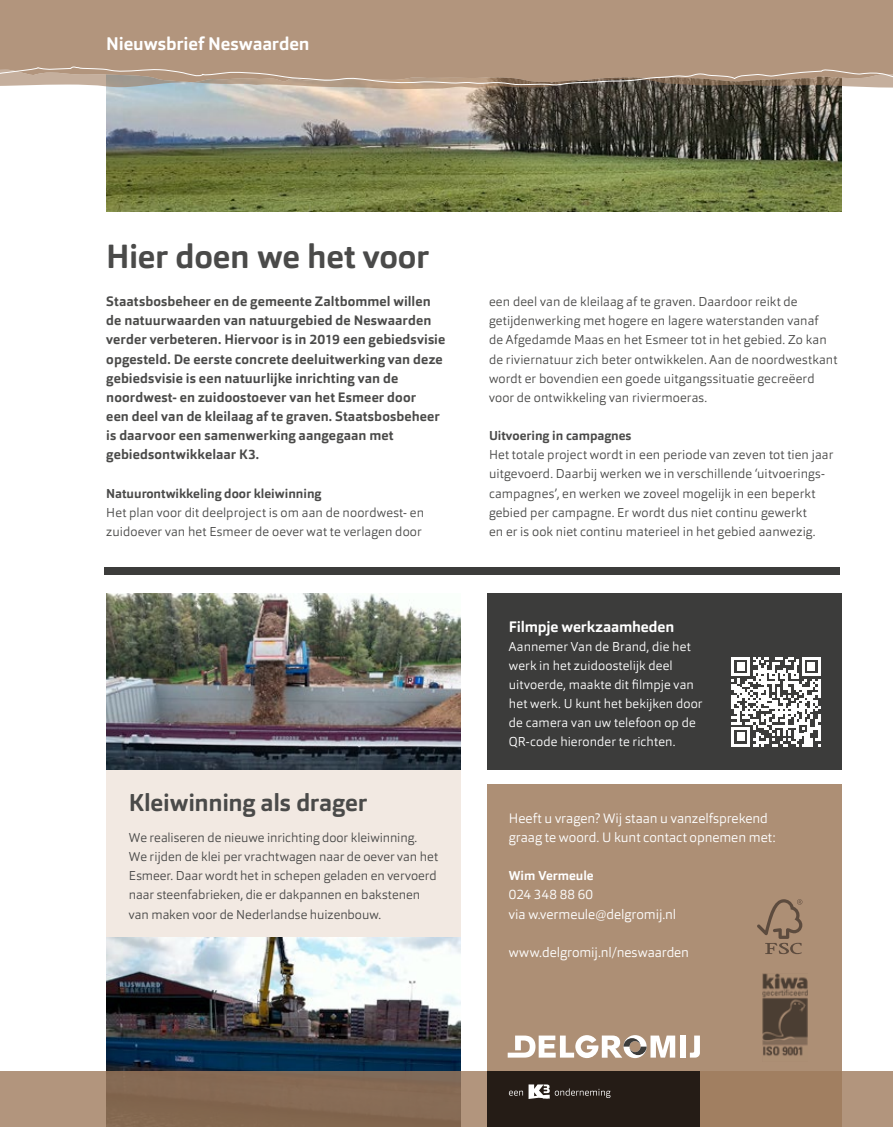
<style>
.page{position:relative;width:893px;height:1127px;background:#fff}
.page>*{position:absolute;margin:0;border:0;box-sizing:border-box;transform-origin:0 0}
.t1{font:700 33px "Orgon";letter-spacing:-.01em;color:#4a4a49}
.t2{font:700 24px "Orgon";letter-spacing:-.005em;color:#4a4a49}
.t3{font:700 18px "Orgon";letter-spacing:-.005em;color:#fff}
.t4{font:700 15px "Orgon";letter-spacing:-.01em;color:#fff}
.t5{font:700 13.5px/19.2px "Orgon";letter-spacing:.01em;color:#4a4a49}
.t6{font:300 13.5px/19.2px "Orgon";letter-spacing:-.005em;color:#fff}
.t7{font:300 12.75px/19.2px "Orgon";letter-spacing:.005em;color:#4a4a49}
.t8{font:300 12.75px/19.2px "Orgon";letter-spacing:.005em;color:#fff}
.t9{font:700 12.75px "Orgon";color:#4a4a49}
.t10{font:700 12.75px "Orgon";color:#fff}
</style>
<div class="page">
<div style="left:106px;top:759px;width:355px;height:368px;background:#f2e9e2"></div>
<img style="left:106px;top:938px;width:355px;height:133px">
<img style="left:106px;top:89px;width:736px;height:122px">
<div style="left:105px;top:567px;width:735px;height:7px;background:#3c3c3b"></div>
<img style="left:106px;top:593px;width:355px;height:177px">
<div style="left:0;top:0;width:893px;height:66px;background:#b2957d"></div>
<svg style="left:0;top:66px;width:893px;height:23px;background:#ae9987"></svg>
<div style="left:488px;top:784px;width:354px;height:343px;background:#ad8f75"></div>
<div style="left:488px;top:593px;width:354px;height:177px;background:#3c3c3b"></div>
<svg style="left:0;top:1071px;width:893px;height:56px;background:#967960"></svg>
<svg style="left:757px;top:899px;width:45px;height:55px"></svg>
<img style="left:762px;top:974px;width:46px;height:82px">
<div style="left:488px;top:1071px;width:212px;height:56px;background:#251c16"></div>
<svg style="left:509px;top:1084px;width:101px;height:15px"></svg>
<svg style="left:508px;top:1035px;width:167px;height:23px"></svg>
<div style="left:680px;top:1035px;width:6px;height:22px;background:#fff"></div>
<svg style="left:690px;top:1035px;width:10px;height:22px"></svg>
<svg style="left:731px;top:657px;width:90px;height:89px"></svg>
<h3 class="t3" style="left:106px;top:32px;width:205px">Nieuwsbrief Neswaarden</h3>
<h1 class="t1" style="left:106px;top:235px;width:324px">Hier doen we het voor</h1>
<p class="t5" style="left:106px;top:292px;width:340px">Staatsbosbeheer en de gemeente Zaltbommel willen de natuurwaarden van natuurgebied de Neswaarden verder verbeteren. Hiervoor is in 2019 een gebiedsvisie opgesteld. De eerste concrete deeluitwerking van deze gebiedsvisie is een natuurlijke inrichting van de noordwest- en zuidoostoever van het Esmeer door<br>een deel van de kleilaag af te graven. Staatsbosbeheer is daarvoor een samenwerking aangegaan met gebiedsontwikkelaar K3.</p>
<p class="t9" style="left:106px;top:485px;width:217px">Natuurontwikkeling door kleiwinning</p>
<p class="t7" style="left:106px;top:503px;width:319px">Het plan voor dit deelproject is om aan de noordwest- en zuidoever van het Esmeer de oever wat te verlagen door</p>
<h2 class="t2" style="left:129px;top:787px;width:240px">Kleiwinning als drager</h2>
<p class="t7" style="left:129px;top:828px;width:311px">We realiseren de nieuwe inrichting door kleiwinning.<br>We rijden de klei per vrachtwagen naar de oever van het Esmeer. Daar wordt het in schepen geladen en vervoerd naar steenfabrieken, die er dakpannen en bakstenen van maken voor de Nederlandse huizenbouw.</p>
<p class="t7" style="left:489px;top:292px;width:350px">een deel van de kleilaag af te graven. Daardoor reikt de getijdenwerking met hogere en lagere waterstanden vanaf<br>de Afgedamde Maas en het Esmeer tot in het gebied. Zo kan de riviernatuur zich beter ontwikkelen. Aan de noordwestkant wordt er bovendien een goede uitgangssituatie gecreëerd voor de ontwikkeling van riviermoeras.</p>
<p class="t9" style="left:489px;top:427px;width:144px">Uitvoering in campagnes</p>
<p class="t7" style="left:489px;top:445px;width:346px">Het totale project wordt in een periode van zeven tot tien jaar uitgevoerd. Daarbij werken we in verschillende ‘uitvoerings&shy;campagnes’, en werken we zoveel mogelijk in een beperkt gebied per campagne. Er wordt dus niet continu gewerkt<br>en er is ook niet continu materieel in het gebied aanwezig.</p>
<p class="t4" style="left:509px;top:617px;width:167px">Filmpje werkzaamheden</p>
<p class="t8" style="left:509px;top:636px;width:195px">Aannemer Van de Brand, die het werk in het zuidoostelijk deel uitvoerde, maakte dit filmpje van het werk. U kunt het bekijken door de camera van uw telefoon op de<br>QR-code hieronder te richten.</p>
<p class="t6" style="left:509px;top:808px;width:268px">Heeft u vragen? Wij staan u vanzelfsprekend graag te woord. U kunt contact opnemen met:</p>
<p class="t10" style="left:509px;top:868px;width:86px">Wim Vermeule</p>
<p class="t6" style="left:509px;top:885px;width:169px">024 348 88 60<br>via w.vermeule@delgromij.nl</p>
<p class="t6" style="left:509px;top:942px;width:182px">www.delgromij.nl/neswaarden</p>
</div>
